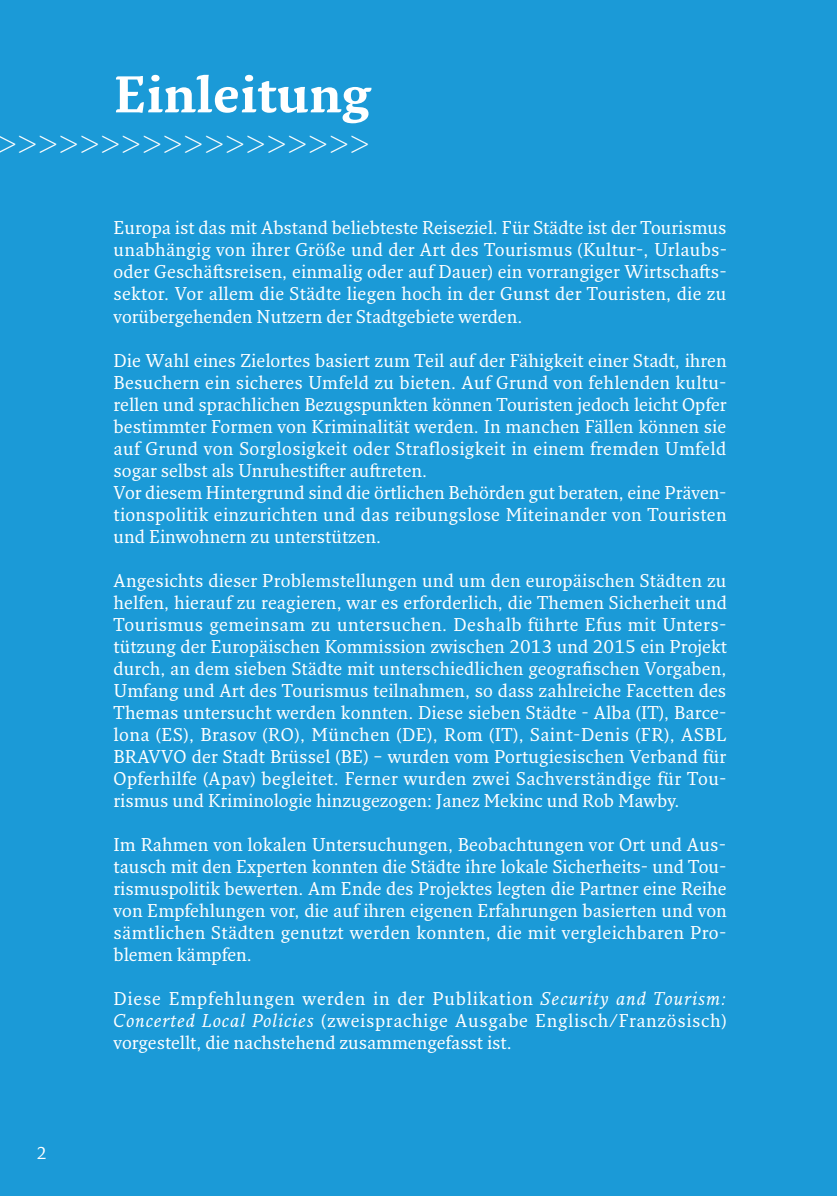
<style>
.page{position:relative;width:837px;height:1196px;background:#fff}
.page>*{position:absolute;margin:0;border:0;box-sizing:border-box;transform-origin:0 0}
.t1{font:700 50px "Fresco Pro";color:#fff}
.t2{font:300 34.8px "Fresco Pro";color:#fff}
.t3{font:18px/22px "Fresco Pro";color:#fff;text-align:justify}
.t4{font:16.8px "Fresco Pro";color:#fff}
.s1{font-style:italic}
</style>
<div class="page">
<div style="left:0;top:0;width:836px;height:1195px;background:#1b9ad7"></div>
<h1 class="t1" style="left:113px;top:63px;width:259px">Einleitung</h1>
<h2 class="t2" style="left:-4px;top:122px;width:375px">&gt;&gt;&gt;&gt;&gt;&gt;&gt;&gt;&gt;&gt;&gt;&gt;&gt;&gt;&gt;&gt;&gt;&gt;</h2>
<p class="t4" style="left:37px;top:1141px;width:11px">2</p>
<p class="t3" style="left:113px;top:216px;width:614px">Europa ist das mit Abstand beliebteste Reiseziel. Für Städte ist der Tourismus unabhängig von ihrer Größe und der Art des Tourismus (Kultur-, Urlaubs&shy;oder Geschäftsreisen, einmalig oder auf Dauer) ein vorrangiger Wirtschafts&shy;sektor. Vor allem die Städte liegen hoch in der Gunst der Touristen, die zu vorübergehenden Nutzern der Stadtgebiete werden.</p>
<p class="t3" style="left:113px;top:348px;width:614px;text-align:left">Die Wahl eines Zielortes basiert zum Teil auf der Fähigkeit einer Stadt, ihren Besuchern ein sicheres Umfeld zu bieten. Auf Grund von fehlenden kultu&shy;rellen und sprachlichen Bezugspunkten können Touristen jedoch leicht Opfer bestimmter Formen von Kriminalität werden. In manchen Fällen können sie auf Grund von Sorglosigkeit oder Straflosigkeit in einem fremden Umfeld sogar selbst als Unruhestifter auftreten.<br>Vor diesem Hintergrund sind die örtlichen Behörden gut beraten, eine Präven&shy;tionspolitik einzurichten und das reibungslose Miteinander von Touristen und Einwohnern zu unterstützen.</p>
<p class="t3" style="left:113px;top:568px;width:614px">Angesichts dieser Problemstellungen und um den europäischen Städten zu helfen, hierauf zu reagieren, war es erforderlich, die Themen Sicherheit und Tourismus gemeinsam zu untersuchen. Deshalb führte Efus mit Unters&shy;tützung der Europäischen Kommission zwischen 2013 und 2015 ein Projekt durch, an dem sieben Städte mit unterschiedlichen geografischen Vorgaben, Umfang und Art des Tourismus teilnahmen, so dass zahlreiche Facetten des Themas untersucht werden konnten. Diese sieben Städte - Alba (IT), Barce&shy;lona (ES), Brasov (RO), München (DE), Rom (IT), Saint-Denis (FR), ASBL BRAVVO der Stadt Brüssel (BE) – wurden vom Portugiesischen Verband für Opferhilfe (Apav) begleitet. Ferner wurden zwei Sachverständige für Tou&shy;rismus und Kriminologie hinzugezogen: Janez Mekinc und Rob Mawby.</p>
<p class="t3" style="left:113px;top:832px;width:614px">Im Rahmen von lokalen Untersuchungen, Beobachtungen vor Ort und Aus&shy;tausch mit den Experten konnten die Städte ihre lokale Sicherheits- und Tou&shy;rismuspolitik bewerten. Am Ende des Projektes legten die Partner eine Reihe von Empfehlungen vor, die auf ihren eigenen Erfahrungen basierten und von sämtlichen Städten genutzt werden konnten, die mit vergleichbaren Pro&shy;blemen kämpfen.</p>
<p class="t3" style="left:113px;top:986px;width:614px">Diese Empfehlungen werden in der Publikation <span class="s1">Security and Tourism:<br>Concerted Local Policies</span> (zweisprachige Ausgabe Englisch/Französisch) vorgestellt, die nachstehend zusammengefasst ist.</p>
</div>
